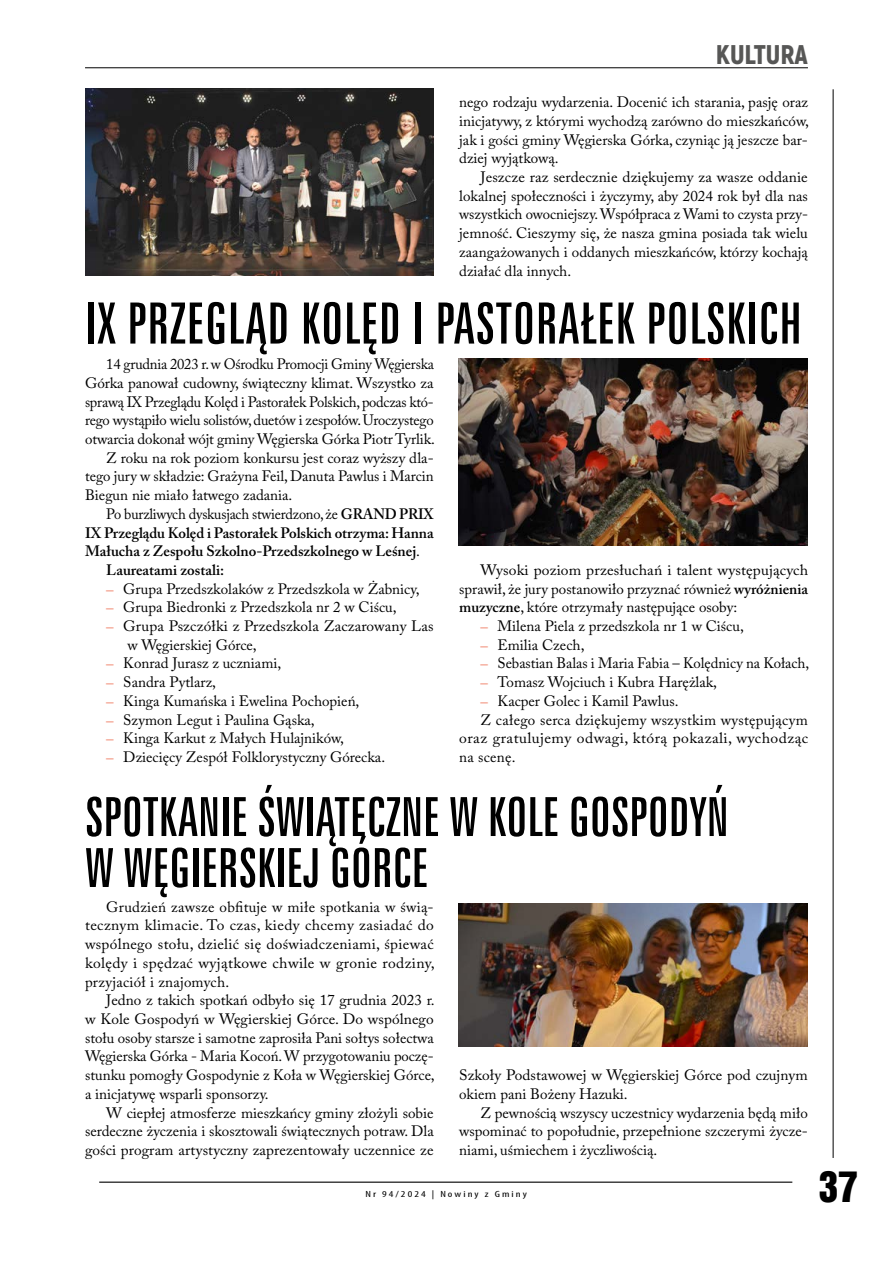
<style>
.page{position:relative;width:893px;height:1263px;background:#fff}
.page>*{position:absolute;margin:0;border:0;box-sizing:border-box;transform-origin:0 0}
.t1{font:57px "Zurich X Cn EU";letter-spacing:.01em;color:#000}
.t2{font:54px/51px "Zurich X Cn EU";color:#000}
.t3{font:39px "Swis 921 EU";color:#000}
.t4{font:900 27px "Akrobat";color:#575756}
.t5{font:15px/18.8px "Adobe Caslon Pro";color:#000;text-align:justify}
.t6{font:15px/18.8px "Adobe Caslon Pro";color:#000;text-align:justify;scale:1.04 1}
.t7{font:600 15px "Adobe Caslon Pro";color:#000}
.t8{font:15px "Adobe Caslon Pro";color:#000;scale:.96 1}
.t9{font:15px "Adobe Caslon Pro";letter-spacing:.03em;color:#000;scale:1.04 1}
.t10{font:15px "Adobe Caslon Pro";letter-spacing:.02em;color:#000}
.t11{font:condensed 9px "Myriad Pro";letter-spacing:.175em;color:#000;scale:1.33 1}
.s1{font-weight:600}
.s2{font-weight:400}
.s3{font-family:"Adobe Garamond Pro";color:#ed694b}
</style>
<div class="page">
<hr style="left:833px;top:89px;width:1px;height:1069px;background:#000">
<hr style="left:85px;top:68px;width:723px;height:1px;background:#000">
<hr style="left:99px;top:1181px;width:693px;height:2px;background:#000">
<img style="left:85px;top:88px;width:349px;height:188px">
<img style="left:459px;top:359px;width:349px;height:187px">
<img style="left:459px;top:903px;width:349px;height:143px">
<h3 class="t4" style="left:716px;top:37px;width:94px">KULTURA</h3>
<p class="t5" style="left:459px;top:93px;width:351px">nego rodzaju wydarzenia. Docenić ich starania, pasję oraz inicjatywy, z którymi wychodzą zarówno do mieszkańców, jak i gości gminy Węgierska Górka, czyniąc ją jeszcze bar&shy;dziej wyjątkową.</p>
<p class="t5" style="left:459px;top:167px;width:350px;text-indent:21px">Jeszcze raz serdecznie dziękujemy za wasze oddanie lokalnej społeczności i życzymy, aby 2024 rok był dla nas wszystkich owocniejszy. Współpraca z Wami to czysta przy&shy;jemność. Cieszymy się, że nasza gmina posiada tak wielu zaangażowanych i oddanych mieszkańców, którzy kochają działać dla innych.</p>
<h1 class="t1" style="left:85px;top:289px;width:718px">IX PRZEGLĄD KOLĘD I PASTORAŁEK POLSKICH</h1>
<p class="t5" style="left:106px;top:355px;width:329px">14 grudnia 2023 r. w Ośrodku Promocji Gminy Węgierska</p>
<p class="t5" style="left:85px;top:373px;width:350px">Górka panował cudowny, świąteczny klimat. Wszystko za</p>
<p class="t5" style="left:85px;top:392px;width:350px">sprawą IX Przeglądu Kolęd i Pastorałek Polskich, podczas któ-</p>
<p class="t5" style="left:85px;top:411px;width:350px">rego wystąpiło wielu solistów, duetów i zespołów. Uroczystego</p>
<p class="t5" style="left:85px;top:429px;width:351px">otwarcia dokonał wójt gminy Węgierska Górka Piotr Tyrlik.</p>
<p class="t5" style="left:106px;top:448px;width:329px">Z roku na rok poziom konkursu jest coraz wyższy dla-</p>
<p class="t5" style="left:85px;top:467px;width:350px">tego jury w składzie: Grażyna Feil, Danuta Pawlus i Marcin</p>
<p class="t5" style="left:85px;top:485px;width:209px">Biegun nie miało łatwego zadania.</p>
<p class="t8" style="left:106px;top:505px;width:343px">Po burzliwych dyskusjach stwierdzono, że <span class="s1">GRAND PRIX</span></p>
<p class="t7" style="left:85px;top:523px;width:350px">IX Przeglądu Kolęd i Pastorałek Polskich otrzyma: Hanna</p>
<p class="t7" style="left:85px;top:542px;width:337px">Małucha z Zespołu Szkolno-Przedszkolnego w Leśnej<span class="s2">.</span></p>
<p class="t7" style="left:106px;top:561px;width:119px">Laureatami zostali:</p>
<p class="t5" style="left:106px;top:579px;width:315px"><span class="s3">–</span> Grupa Przedszkolaków z Przedszkola w Żabnicy,</p>
<p class="t5" style="left:106px;top:598px;width:292px"><span class="s3">–</span> Grupa Biedronki z Przedszkola nr 2 w Ciścu,</p>
<p class="t5" style="left:128px;top:616px;width:308px;text-indent:-21px"><span class="s3">–</span> Grupa Pszczółki z Przedszkola Zaczarowany Las w Węgierskiej Górce,</p>
<p class="t5" style="left:106px;top:654px;width:176px"><span class="s3">–</span> Konrad Jurasz z uczniami,</p>
<p class="t5" style="left:106px;top:673px;width:111px"><span class="s3">–</span> Sandra Pytlarz,</p>
<p class="t5" style="left:106px;top:691px;width:255px"><span class="s3">–</span> Kinga Kumańska i Ewelina Pochopień,</p>
<p class="t5" style="left:106px;top:710px;width:210px"><span class="s3">–</span> Szymon Legut i Paulina Gąska,</p>
<p class="t5" style="left:106px;top:729px;width:239px"><span class="s3">–</span> Kinga Karkut z Małych Hulajników,</p>
<p class="t5" style="left:106px;top:747px;width:280px"><span class="s3">–</span> Dziecięcy Zespół Folklorystyczny Górecka.</p>
<p class="t6" style="left:459px;top:560px;width:337px;text-indent:21px">Wysoki poziom przesłuchań i talent występujących sprawił, że jury postanowiło przyznać również <span class="s1">wyróżnienia muzyczne</span>, które otrzymały następujące osoby:</p>
<p class="t5" style="left:480px;top:616px;width:265px"><span class="s3">–</span> Milena Piela z przedszkola nr 1 w Ciścu,</p>
<p class="t5" style="left:480px;top:635px;width:105px"><span class="s3">–</span> Emilia Czech,</p>
<p class="t5" style="left:480px;top:654px;width:330px"><span class="s3">–</span> Sebastian Balas i Maria Fabia – Kolędnicy na Kołach,</p>
<p class="t5" style="left:480px;top:673px;width:238px"><span class="s3">–</span> Tomasz Wojciuch i Kubra Harężlak,</p>
<p class="t5" style="left:480px;top:691px;width:199px"><span class="s3">–</span> Kacper Golec i Kamil Pawlus.</p>
<p class="t10" style="left:480px;top:711px;width:329px">Z całego serca dziękujemy wszystkim występującym</p>
<p class="t9" style="left:459px;top:729px;width:337px">oraz gratulujemy odwagi, którą pokazali, wychodząc</p>
<p class="t5" style="left:459px;top:747px;width:58px">na scenę.</p>
<h2 class="t2" style="left:85px;top:791px;width:645px">SPOTKANIE ŚWIĄTECZNE W KOLE GOSPODYŃ<br>W WĘGIERSKIEJ GÓRCE</h2>
<p class="t5" style="left:85px;top:897px;width:351px;text-indent:21px">Grudzień zawsze obfituje w miłe spotkania w świą&shy;tecznym klimacie. To czas, kiedy chcemy zasiadać do wspólnego stołu, dzielić się doświadczeniami, śpiewać kolędy i spędzać wyjątkowe chwile w gronie rodziny, przyjaciół i znajomych.</p>
<p class="t5" style="left:85px;top:991px;width:351px;text-indent:21px">Jedno z takich spotkań odbyło się 17 grudnia 2023 r. w Kole Gospodyń w Węgierskiej Górce. Do wspólnego stołu osoby starsze i samotne zaprosiła Pani sołtys sołectwa Węgierska Górka - Maria Kocoń. W przygotowaniu poczę&shy;stunku pomogły Gospodynie z Koła w Węgierskiej Górce, a inicjatywę wsparli sponsorzy.</p>
<p class="t5" style="left:85px;top:1103px;width:350px;text-indent:21px">W ciepłej atmosferze mieszkańcy gminy złożyli sobie serdeczne życzenia i skosztowali świątecznych potraw. Dla gości program artystyczny zaprezentowały uczennice ze</p>
<p class="t5" style="left:459px;top:1065px;width:350px">Szkoły Podstawowej w Węgierskiej Górce pod czujnym okiem pani Bożeny Hazuki.</p>
<p class="t5" style="left:459px;top:1103px;width:350px;text-indent:21px">Z pewnością wszyscy uczestnicy wydarzenia będą miło wspominać to popołudnie, przepełnione szczerymi życze&shy;niami, uśmiechem i życzliwością.</p>
<p class="t11" style="left:365px;top:1188px;width:123px">Nr 94/2024 | Nowiny z Gminy</p>
<h3 class="t3" style="left:819px;top:1161px;width:40px">37</h3>
</div>
